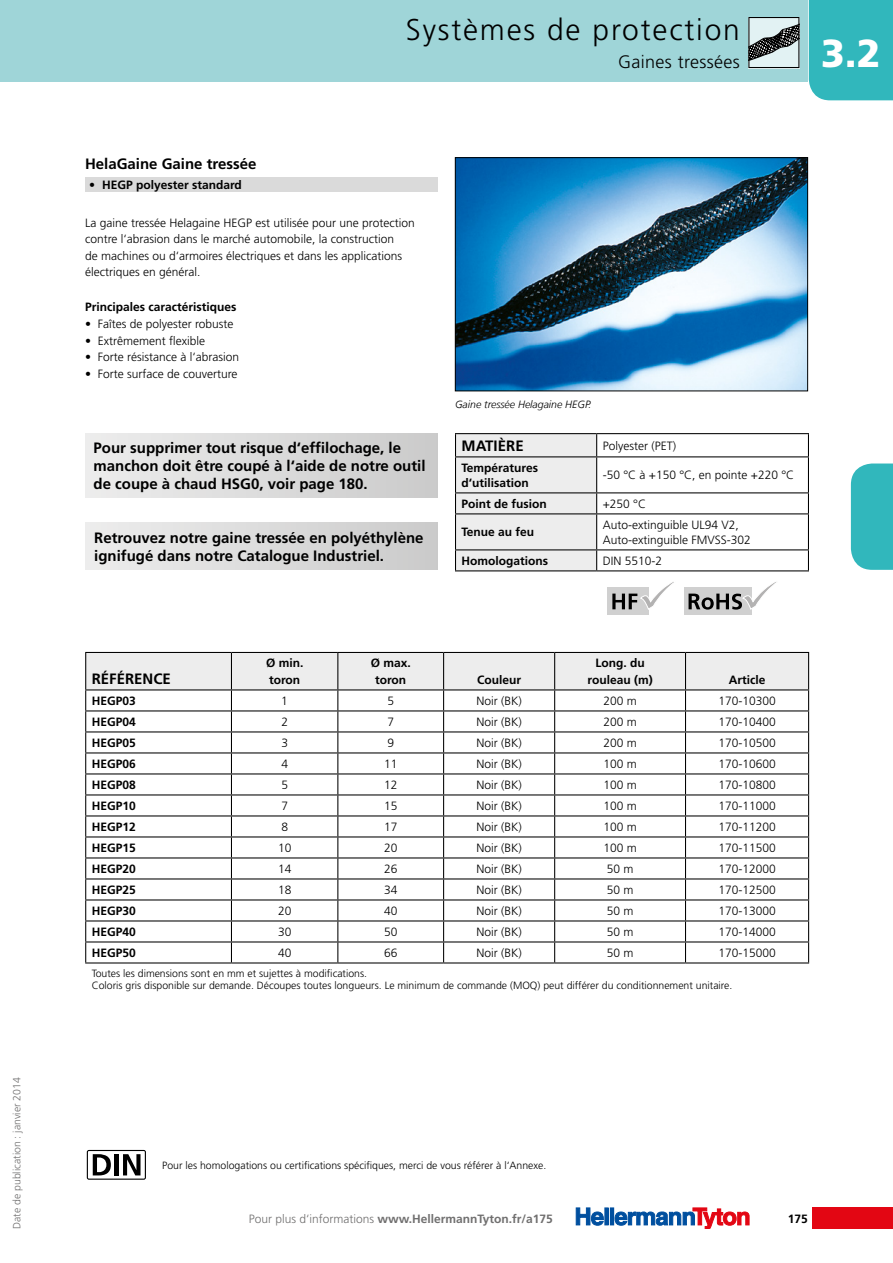
<style>
.page{position:relative;width:893px;height:1263px;background:#fff}
.page>*{position:absolute;margin:0;border:0;box-sizing:border-box;transform-origin:0 0}
.t1{font:900 39px "Frutiger LT";color:#fff}
.t2{font:300 30px "Frutiger LT";letter-spacing:.06em;color:#000}
.t3{font:300 18px "Frutiger LT";letter-spacing:.02em;color:#000}
.t4{font:700 15px/18px "Frutiger LT";color:#000}
.t5{font:300 12px/16.5px "Frutiger LT";color:#000}
.t6{font:700 12px/16.5px "Frutiger LT";color:#000}
.t7{font:700 12px "Frutiger LT";color:#706f6f}
.t8{font:300 10.5px/12.6px "Frutiger LT";color:#000}
.t9{font:300 10.5px "Frutiger LT";color:#706f6f}
.t10{font:italic 300 10.5px "Frutiger LT";color:#000}
.s1{font-weight:300}
</style>
<div class="page">
<div style="left:812px;top:1208px;width:81px;height:21px;background:#e30613"></div>
<div style="left:605px;top:1208px;width:3px;height:17px;border:1px solid #004f9f"></div>
<div style="left:610px;top:1208px;width:4px;height:17px;border:1px solid #004f9f"></div>
<svg style="left:576px;top:1208px;width:28px;height:18px"></svg>
<svg style="left:615px;top:1208px;width:134px;height:21px"></svg>
<div style="left:809px;top:0;width:84px;height:100px;background:#31b7bc"></div>
<div style="left:0;top:0;width:808px;height:82px;background:#9fd5d8"></div>
<div style="left:851px;top:463px;width:42px;height:107px;background:#31b7bc"></div>
<svg style="left:748px;top:17px;width:51px;height:51px;background:#99a3a3"></svg>
<img style="left:457px;top:159px;width:349px;height:230px">
<div style="left:455px;top:157px;width:353px;height:234px;border:1px solid #000"></div>
<div style="left:85px;top:177px;width:353px;height:15px;background:#dadada"></div>
<hr style="left:455px;top:433px;width:142px;height:1px;background:#000">
<hr style="left:597px;top:433px;width:212px;height:1px;background:#000">
<svg style="left:455px;top:434px;width:354px;height:181px"></svg>
<svg style="left:85px;top:652px;width:724px;height:310px"></svg>
<hr style="left:85px;top:962px;width:146px;height:1px;background:#000">
<hr style="left:231px;top:962px;width:107px;height:1px;background:#000">
<hr style="left:338px;top:962px;width:106px;height:1px;background:#000">
<hr style="left:444px;top:962px;width:111px;height:1px;background:#000">
<hr style="left:555px;top:962px;width:130px;height:1px;background:#000">
<hr style="left:685px;top:962px;width:124px;height:1px;background:#000">
<svg style="left:87px;top:1150px;width:59px;height:30px"></svg>
<div style="left:85px;top:433px;width:353px;height:64px;background:linear-gradient(to right,#ededed,#cbcbcb)"></div>
<div style="left:86px;top:523px;width:352px;height:46px;background:linear-gradient(to right,#ededed,#cbcbcb)"></div>
<p class="t9" style="left:11px;top:1229px;width:153px;rotate:-90deg">Date de publication : janvier 2014</p>
<h2 class="t2" style="left:406px;top:12px;width:335px">Systèmes de protection</h2>
<h3 class="t3" style="left:618px;top:52px;width:123px">Gaines tressées</h3>
<h1 class="t1" style="left:821px;top:30px;width:61px">3.2</h1>
<p class="t4" style="left:85px;top:154px;width:173px">HelaGaine Gaine tressée</p>
<p class="t6" style="left:89px;top:177px;width:154px">• HEGP polyester standard</p>
<p class="t5" style="left:85px;top:214px;width:331px">La gaine tressée Helagaine HEGP est utilisée pour une protection contre l‘abrasion dans le marché automobile, la construction<br>de machines ou d‘armoires électriques et dans les applications électriques en général.</p>
<p class="t6" style="left:85px;top:298px;width:153px">Principales caractéristiques</p>
<p class="t5" style="left:85px;top:316px;width:150px">• Faîtes de polyester robuste</p>
<p class="t5" style="left:85px;top:332px;width:122px">• Extrêmement flexible</p>
<p class="t5" style="left:85px;top:349px;width:156px">• Forte résistance à l‘abrasion</p>
<p class="t5" style="left:85px;top:365px;width:154px">• Forte surface de couverture</p>
<p class="t4" style="left:94px;top:439px;width:334px">Pour supprimer tout risque d‘effilochage, le manchon doit être coupé à l‘aide de notre outil de coupe à chaud HSG0, voir page 180.</p>
<p class="t4" style="left:94px;top:528px;width:331px">Retrouvez notre gaine tressée en polyéthylène ignifugé dans notre Catalogue Industriel.</p>
<p class="t10" style="left:455px;top:398px;width:138px">Gaine tressée Helagaine HEGP.</p>
<p class="t4" style="left:461px;top:437px;width:64px">MATIÈRE</p>
<p class="t5" style="left:603px;top:438px;width:75px">Polyester (PET)</p>
<p class="t6" style="left:461px;top:460px;width:78px;line-height:15px">Températures d‘utilisation</p>
<p class="t5" style="left:603px;top:467px;width:193px">-50 °C à +150 °C, en pointe +220 °C</p>
<p class="t6" style="left:461px;top:495px;width:87px">Point de fusion</p>
<p class="t5" style="left:603px;top:496px;width:45px">+250 °C</p>
<p class="t6" style="left:461px;top:524px;width:74px">Tenue au feu</p>
<p class="t5" style="left:603px;top:517px;width:150px;line-height:15px">Auto-extinguible UL94 V2,<br>Auto-extinguible FMVSS-302</p>
<p class="t6" style="left:461px;top:552px;width:88px">Homologations</p>
<p class="t5" style="left:603px;top:553px;width:61px">DIN 5510-2</p>
<p class="t4" style="left:92px;top:670px;width:81px">RÉFÉRENCE</p>
<p class="t6" style="left:266px;top:655px;width:39px">Ø min. toron</p>
<p class="t6" style="left:371px;top:655px;width:42px;text-align:center">Ø max. toron</p>
<p class="t6" style="left:477px;top:672px;width:46px">Couleur</p>
<p class="t6" style="left:587px;top:655px;width:67px;text-align:center">Long. du rouleau (m)</p>
<p class="t6" style="left:729px;top:672px;width:38px">Article</p>
<p class="t6" style="left:92px;top:693px;width:46px">HEGP03</p>
<p class="t5" style="left:281px;top:693px;width:8px">1</p>
<p class="t5" style="left:387px;top:693px;width:8px">5</p>
<p class="t5" style="left:476px;top:693px;width:47px">Noir (BK)</p>
<p class="t5" style="left:603px;top:693px;width:35px">200 m</p>
<p class="t5" style="left:718px;top:693px;width:59px">170-10300</p>
<p class="t6" style="left:92px;top:714px;width:46px">HEGP04</p>
<p class="t5" style="left:281px;top:714px;width:8px">2</p>
<p class="t5" style="left:387px;top:714px;width:8px">7</p>
<p class="t5" style="left:476px;top:714px;width:47px">Noir (BK)</p>
<p class="t5" style="left:603px;top:714px;width:35px">200 m</p>
<p class="t5" style="left:718px;top:714px;width:59px">170-10400</p>
<p class="t6" style="left:92px;top:735px;width:46px">HEGP05</p>
<p class="t5" style="left:281px;top:735px;width:8px">3</p>
<p class="t5" style="left:387px;top:735px;width:8px">9</p>
<p class="t5" style="left:476px;top:735px;width:47px">Noir (BK)</p>
<p class="t5" style="left:603px;top:735px;width:35px">200 m</p>
<p class="t5" style="left:718px;top:735px;width:59px">170-10500</p>
<p class="t6" style="left:92px;top:756px;width:46px">HEGP06</p>
<p class="t5" style="left:281px;top:756px;width:8px">4</p>
<p class="t5" style="left:384px;top:756px;width:15px">11</p>
<p class="t5" style="left:476px;top:756px;width:47px">Noir (BK)</p>
<p class="t5" style="left:603px;top:756px;width:35px">100 m</p>
<p class="t5" style="left:718px;top:756px;width:59px">170-10600</p>
<p class="t6" style="left:92px;top:777px;width:46px">HEGP08</p>
<p class="t5" style="left:281px;top:777px;width:8px">5</p>
<p class="t5" style="left:384px;top:777px;width:15px">12</p>
<p class="t5" style="left:476px;top:777px;width:47px">Noir (BK)</p>
<p class="t5" style="left:603px;top:777px;width:35px">100 m</p>
<p class="t5" style="left:718px;top:777px;width:59px">170-10800</p>
<p class="t6" style="left:92px;top:798px;width:46px">HEGP10</p>
<p class="t5" style="left:281px;top:798px;width:8px">7</p>
<p class="t5" style="left:384px;top:798px;width:15px">15</p>
<p class="t5" style="left:476px;top:798px;width:47px">Noir (BK)</p>
<p class="t5" style="left:603px;top:798px;width:35px">100 m</p>
<p class="t5" style="left:718px;top:798px;width:59px">170-11000</p>
<p class="t6" style="left:92px;top:819px;width:46px">HEGP12</p>
<p class="t5" style="left:281px;top:819px;width:8px">8</p>
<p class="t5" style="left:384px;top:819px;width:15px">17</p>
<p class="t5" style="left:477px;top:819px;width:47px">Noir (BK)</p>
<p class="t5" style="left:603px;top:819px;width:35px">100 m</p>
<p class="t5" style="left:718px;top:819px;width:59px">170-11200</p>
<p class="t6" style="left:92px;top:840px;width:46px">HEGP15</p>
<p class="t5" style="left:278px;top:840px;width:15px">10</p>
<p class="t5" style="left:384px;top:840px;width:15px">20</p>
<p class="t5" style="left:477px;top:840px;width:47px">Noir (BK)</p>
<p class="t5" style="left:603px;top:840px;width:35px">100 m</p>
<p class="t5" style="left:718px;top:840px;width:59px">170-11500</p>
<p class="t6" style="left:92px;top:861px;width:46px">HEGP20</p>
<p class="t5" style="left:278px;top:861px;width:15px">14</p>
<p class="t5" style="left:384px;top:861px;width:15px">26</p>
<p class="t5" style="left:477px;top:861px;width:47px">Noir (BK)</p>
<p class="t5" style="left:607px;top:861px;width:28px">50 m</p>
<p class="t5" style="left:718px;top:861px;width:59px">170-12000</p>
<p class="t6" style="left:92px;top:882px;width:46px">HEGP25</p>
<p class="t5" style="left:278px;top:882px;width:15px">18</p>
<p class="t5" style="left:384px;top:882px;width:15px">34</p>
<p class="t5" style="left:477px;top:882px;width:47px">Noir (BK)</p>
<p class="t5" style="left:607px;top:882px;width:28px">50 m</p>
<p class="t5" style="left:718px;top:882px;width:59px">170-12500</p>
<p class="t6" style="left:92px;top:903px;width:46px">HEGP30</p>
<p class="t5" style="left:278px;top:903px;width:15px">20</p>
<p class="t5" style="left:384px;top:903px;width:15px">40</p>
<p class="t5" style="left:477px;top:903px;width:47px">Noir (BK)</p>
<p class="t5" style="left:607px;top:903px;width:28px">50 m</p>
<p class="t5" style="left:718px;top:903px;width:59px">170-13000</p>
<p class="t6" style="left:92px;top:924px;width:46px">HEGP40</p>
<p class="t5" style="left:278px;top:924px;width:15px">30</p>
<p class="t5" style="left:384px;top:924px;width:15px">50</p>
<p class="t5" style="left:477px;top:924px;width:47px">Noir (BK)</p>
<p class="t5" style="left:607px;top:924px;width:28px">50 m</p>
<p class="t5" style="left:718px;top:924px;width:59px">170-14000</p>
<p class="t6" style="left:92px;top:945px;width:46px">HEGP50</p>
<p class="t5" style="left:278px;top:945px;width:15px">40</p>
<p class="t5" style="left:384px;top:945px;width:15px">66</p>
<p class="t5" style="left:477px;top:945px;width:47px">Noir (BK)</p>
<p class="t5" style="left:607px;top:945px;width:28px">50 m</p>
<p class="t5" style="left:718px;top:945px;width:59px">170-15000</p>
<p class="t8" style="left:92px;top:967px;width:642px">Toutes les dimensions sont en mm et sujettes à modifications.<br>Coloris gris disponible sur demande. Découpes toutes longueurs. Le minimum de commande (MOQ) peut différer du conditionnement unitaire.</p>
<p class="t8" style="left:162px;top:1159px;width:386px">Pour les homologations ou certifications spécifiques, merci de vous référer à l‘Annexe.</p>
<p class="t7" style="left:249px;top:1211px;width:306px"><span class="s1">Pour plus d‘informations</span> www.HellermannTyton.fr/a175</p>
<p class="t6" style="left:788px;top:1210px;width:22px">175</p>
</div>
